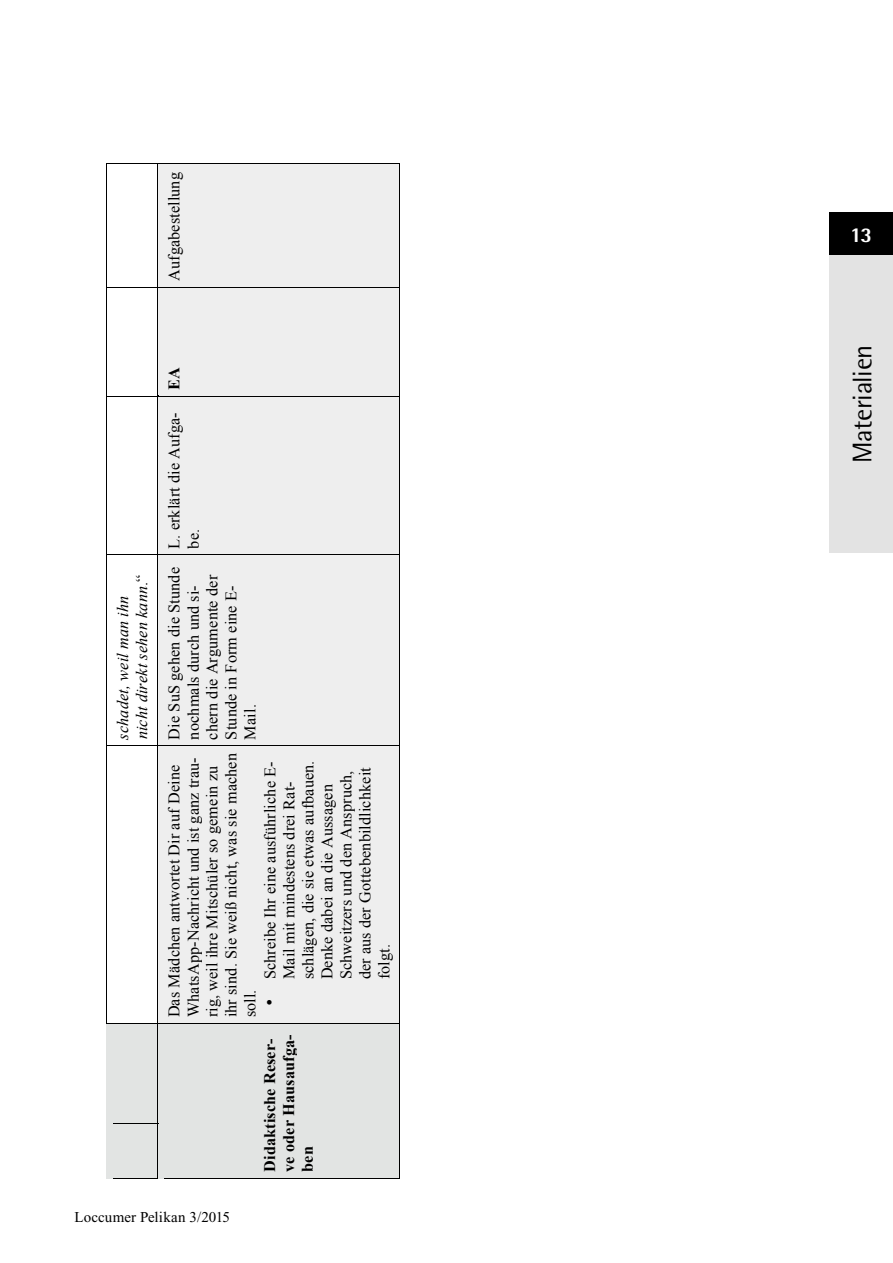
<style>
.page{position:relative;width:893px;height:1263px;background:#fff}
.page>*{position:absolute;margin:0;border:0;box-sizing:border-box;transform-origin:0 0}
.t1{font:27px "Rotis Semi Sans";letter-spacing:-.015em;color:#000}
.t2{font:800 21px "Rotis Semi Sans";color:#fff}
.t3{font:16.2px/19px "Times New Roman";letter-spacing:.01em;color:#000}
.t4{font:italic 16.2px/19px "Times New Roman";letter-spacing:.01em;color:#000}
.t5{font:700 16.2px/18.9px "Times New Roman";letter-spacing:.01em;color:#000}
.t6{font:15px "Times New Roman";letter-spacing:.005em;color:#000}
.s1{font-style:normal}
</style>
<div class="page">
<div style="left:107px;top:1124px;width:50px;height:54px;background:#e2e4e3"></div>
<div style="left:113px;top:1023px;width:38px;height:101px;background:#e2e4e3"></div>
<div style="left:107px;top:1023px;width:6px;height:101px;background:#e2e4e3"></div>
<hr style="left:107px;top:746px;width:1px;height:277px;background:#000">
<hr style="left:107px;top:555px;width:1px;height:191px;background:#000">
<hr style="left:107px;top:396px;width:1px;height:159px;background:#000">
<hr style="left:107px;top:288px;width:1px;height:108px;background:#000">
<hr style="left:107px;top:164px;width:1px;height:123px;background:#000">
<hr style="left:113px;top:1178px;width:44px;height:1px;background:#000">
<div style="left:151px;top:1023px;width:6px;height:101px;background:#e2e4e3"></div>
<hr style="left:113px;top:1124px;width:44px;height:1px;background:#000">
<hr style="left:113px;top:1023px;width:44px;height:1px;background:#000">
<hr style="left:113px;top:746px;width:44px;height:1px;background:#000">
<hr style="left:113px;top:555px;width:44px;height:1px;background:#000">
<hr style="left:113px;top:396px;width:44px;height:1px;background:#000">
<hr style="left:113px;top:287px;width:44px;height:1px;background:#000">
<hr style="left:113px;top:164px;width:44px;height:1px;background:#000">
<div style="left:158px;top:1023px;width:242px;height:155px;background:#e2e4e3"></div>
<div style="left:158px;top:746px;width:242px;height:277px;background:#eee"></div>
<div style="left:158px;top:555px;width:242px;height:190px;background:#eee"></div>
<div style="left:158px;top:396px;width:242px;height:159px;background:#eee"></div>
<div style="left:158px;top:287px;width:242px;height:109px;background:#eee"></div>
<div style="left:158px;top:164px;width:242px;height:123px;background:#eee"></div>
<hr style="left:157px;top:1124px;width:1px;height:54px;background:#000">
<hr style="left:157px;top:1023px;width:1px;height:99px;background:#000">
<hr style="left:157px;top:746px;width:1px;height:276px;background:#000">
<hr style="left:157px;top:555px;width:1px;height:189px;background:#000">
<hr style="left:157px;top:396px;width:1px;height:158px;background:#000">
<hr style="left:157px;top:288px;width:1px;height:107px;background:#000">
<hr style="left:157px;top:164px;width:1px;height:122px;background:#000">
<hr style="left:165px;top:1178px;width:234px;height:1px;background:#000">
<hr style="left:399px;top:1023px;width:1px;height:155px;background:#000">
<hr style="left:165px;top:1023px;width:234px;height:1px;background:#000">
<hr style="left:399px;top:746px;width:1px;height:277px;background:#000">
<div style="left:393px;top:555px;width:6px;height:191px;background:#eee"></div>
<hr style="left:165px;top:746px;width:234px;height:1px;background:#000">
<hr style="left:399px;top:555px;width:1px;height:191px;background:#000">
<hr style="left:165px;top:555px;width:234px;height:1px;background:#000">
<hr style="left:399px;top:396px;width:1px;height:159px;background:#000">
<hr style="left:165px;top:396px;width:234px;height:1px;background:#000">
<hr style="left:399px;top:288px;width:1px;height:108px;background:#000">
<hr style="left:165px;top:287px;width:234px;height:1px;background:#000">
<hr style="left:399px;top:164px;width:1px;height:123px;background:#000">
<hr style="left:165px;top:164px;width:234px;height:1px;background:#000">
<div style="left:829px;top:255px;width:64px;height:298px;background:#e3e3e3"></div>
<div style="left:829px;top:213px;width:64px;height:42px;background:#000"></div>
<p class="t3" style="left:164px;top:281px;width:110px;rotate:-90deg">Aufgabestellung</p>
<p class="t5" style="left:164px;top:390px;width:24px;rotate:-90deg">EA</p>
<p class="t4" style="left:113px;top:739px;width:166px;rotate:-90deg">schadet, weil man ihn nicht direkt sehen kann<span class="s1">.“</span></p>
<p class="t3" style="left:164px;top:549px;width:138px;rotate:-90deg">L. erklärt die Aufga&shy;be.</p>
<p class="t3" style="left:164px;top:739px;width:174px;rotate:-90deg">Die SuS gehen die Stunde nochmals durch und si&shy;chern die Argumente der<br>Stunde in Form eine E-<br>Mail.</p>
<p class="t3" style="left:164px;top:1017px;width:266px;rotate:-90deg">Das Mädchen antwortet Dir auf Deine<br>WhatsApp-Nachricht und ist ganz trau&shy;rig, weil ihre Mitschüler so gemein zu ihr sind. Sie weiß nicht, was sie machen soll.</p>
<p class="t3" style="left:260px;top:979px;width:220px;text-indent:-27px;rotate:-90deg">• Schreibe Ihr eine ausführliche E-<br>Mail mit mindestens drei Rat&shy;schlägen, die sie etwas aufbauen.<br>Denke dabei an die Aussagen<br>Schweitzers und den Anspruch, der aus der Gottebenbildlichkeit folgt.</p>
<p class="t5" style="left:260px;top:1172px;width:139px;rotate:-90deg">Didaktische Reser&shy;ve oder Hausaufga&shy;ben</p>
<p class="t6" style="left:74px;top:1208px;width:157px">Loccumer Pelikan 3/2015</p>
<p class="t2" style="left:850px;top:222px;width:23px">13</p>
<h1 class="t1" style="left:846px;top:463px;width:120px;rotate:-90deg">Materialien</h1>
</div>
